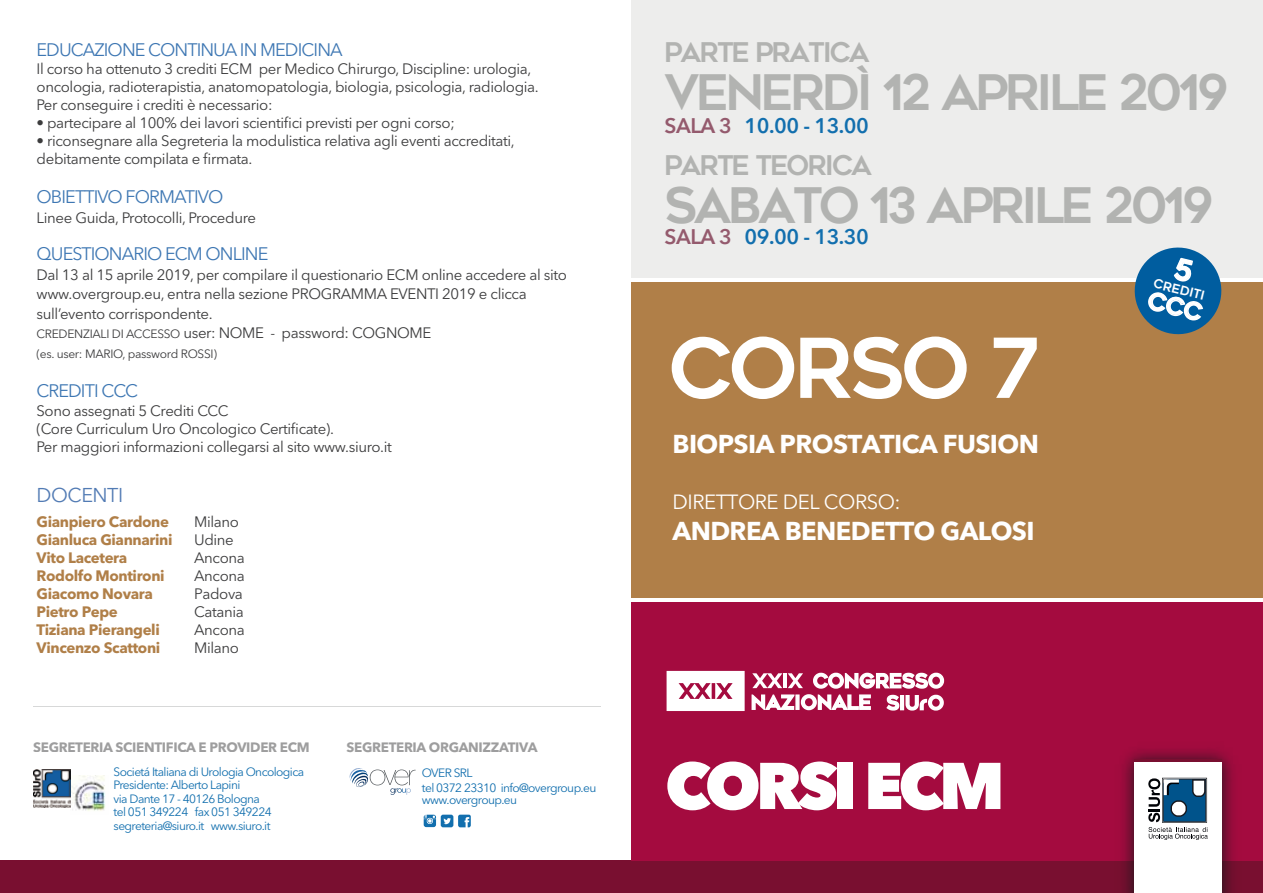
<style>
.page{position:relative;width:1263px;height:893px;background:#fff}
.page>*{position:absolute;margin:0;border:0;box-sizing:border-box;transform-origin:0 0}
.t1{font:82.2px "Geometos";letter-spacing:-.05em;color:#fff}
.t2{font:800 65.25px "Avenir Next LT Pro";letter-spacing:-.075em;color:#fff}
.t3{font:48.75px "Geometos";letter-spacing:-.075em;color:#b2b3b1}
.t4{font:27px "Geometos";letter-spacing:-.075em;color:#b2b3b1}
.t5{font:700 25.65px "Avenir Next LT Pro";letter-spacing:-.025em;color:#fff}
.t6{font:600 21px "Avenir Next LT Pro";letter-spacing:-.025em;color:#126fae}
.t7{font:20.4px "Avenir Next LT Pro";letter-spacing:-.025em;color:#fff}
.t8{font:19.8px "Avenir Next LT Pro";letter-spacing:-.025em;color:#527bb4}
.t9{font:18px "Avenir Next LT Pro";letter-spacing:-.05em;color:#3e77b3}
.t10{font:15px/18px "Avenir Next LT Pro";letter-spacing:-.025em;color:#3c3c3d}
.t11{font:700 15px/18px "Avenir Next LT Pro";letter-spacing:-.025em;color:#b07f48}
.t12{font:700 13.5px "Avenir Next LT Pro";letter-spacing:-.025em;color:#3c3c3d}
.t13{font:12.45px "Geometos";color:#fff}
.t14{font:12px/13.5px "Avenir Next LT Pro";letter-spacing:-.05em;color:#126fae}
.t15{font:12px "Avenir Next LT Pro";letter-spacing:-.025em;color:#3c3c3d}
.s1{font-size:12px}
.s2{color:#945a6d}
</style>
<div class="page">
<hr style="left:33px;top:706px;width:567px;height:1px;background:#d7d8d8">
<div style="left:0;top:861px;width:631px;height:32px;background:#790f30"></div>
<img style="left:70px;top:776px;width:35px;height:35px">
<img style="left:33px;top:769px;width:37px;height:39px">
<svg style="left:349px;top:768px;width:67px;height:27px"></svg>
<svg style="left:424px;top:815px;width:47px;height:12px"></svg>
<div style="left:631px;top:282px;width:632px;height:316px;background:#b07f48"></div>
<div style="left:631px;top:602px;width:632px;height:291px;background:#a40b3f"></div>
<div style="left:631px;top:861px;width:632px;height:32px;background:#790f30"></div>
<svg style="left:666px;top:671px;width:79px;height:40px"></svg>
<svg style="left:751px;top:672px;width:194px;height:39px"></svg>
<img style="left:1122px;top:749px;width:111px;height:144px">
<div style="left:1134px;top:761px;width:87px;height:132px;background:#fff"></div>
<hr style="left:1134px;top:759px;width:87px;height:3px;background:#790f30">
<svg style="left:1148px;top:778px;width:60px;height:62px"></svg>
<div style="left:631px;top:0;width:632px;height:278px;background:#ededec"></div>
<svg style="left:1134px;top:247px;width:88px;height:88px"></svg>
<p class="t9" style="left:37px;top:39px;width:308px">EDUCAZIONE CONTINUA IN MEDICINA</p>
<p class="t10" style="left:37px;top:60px;width:504px">Il corso ha ottenuto 3 crediti ECM per Medico Chirurgo, Discipline: urologia, oncologia, radioterapistia, anatomopatologia, biologia, psicologia, radiologia.<br>Per conseguire i crediti è necessario:</p>
<p class="t10" style="left:37px;top:114px;width:420px">• partecipare al 100% dei lavori scientifici previsti per ogni corso;</p>
<p class="t10" style="left:37px;top:132px;width:480px">• riconsegnare alla Segreteria la modulistica relativa agli eventi accreditati, debitamente compilata e firmata.</p>
<p class="t9" style="left:37px;top:186px;width:188px">OBIETTIVO FORMATIVO</p>
<p class="t10" style="left:37px;top:209px;width:221px">Linee Guida, Protocolli, Procedure</p>
<p class="t9" style="left:37px;top:243px;width:233px">QUESTIONARIO ECM ONLINE</p>
<p class="t10" style="left:37px;top:265px;width:532px;line-height:19.5px">Dal 13 al 15 aprile 2019, per compilare il questionario ECM online accedere al sito www.overgroup.eu, entra nella sezione PROGRAMMA EVENTI 2019 e clicca sull’evento corrispondente.<br><span class="s1">CREDENZIALI DI ACCESSO</span> user: NOME - password: COGNOME</p>
<p class="t15" style="left:37px;top:347px;width:182px">(es. user: MARIO, password ROSSI)</p>
<p class="t9" style="left:37px;top:380px;width:103px">CREDITI CCC</p>
<p class="t10" style="left:37px;top:402px;width:357px">Sono assegnati 5 Crediti CCC<br>(Core Curriculum Uro Oncologico Certificate).<br>Per maggiori informazioni collegarsi al sito www.siuro.it</p>
<h3 class="t8" style="left:37px;top:483px;width:88px">DOCENTI</h3>
<p class="t11" style="left:37px;top:513px;width:137px">Gianpiero Cardone<br>Gianluca Giannarini<br>Vito Lacetera<br>Rodolfo Montironi<br>Giacomo Novara<br>Pietro Pepe<br>Tiziana Pierangeli<br>Vincenzo Scattoni</p>
<p class="t10" style="left:194px;top:513px;width:52px">Milano<br>Udine<br>Ancona<br>Ancona<br>Padova<br>Catania<br>Ancona<br>Milano</p>
<p class="t12" style="left:33px;top:739px;width:278px">SEGRETERIA SCIENTIFICA E PROVIDER ECM</p>
<p class="t12" style="left:347px;top:739px;width:192px">SEGRETERIA ORGANIZZATIVA</p>
<p class="t14" style="left:422px;top:765px;width:176px;line-height:15px">OVER SRL<br>tel 0372 23310 info@overgroup.eu</p>
<p class="t14" style="left:422px;top:793px;width:97px">www.overgroup.eu</p>
<p class="t14" style="left:114px;top:765px;width:192px">Societá Italiana di Urologia Oncologica<br>Presidente: Alberto Lapini<br>via Dante 17 - 40126 Bologna<br>tel 051 349224 fax 051 349224 segreteria@siuro.it www.siuro.it</p>
<h3 class="t4" style="left:664px;top:37px;width:207px">PARTE PRATICA</h3>
<h3 class="t3" style="left:664px;top:65px;width:566px">VENERDì 12 APRILE 2019</h3>
<h3 class="t6" style="left:664px;top:112px;width:206px"><span class="s2">SALA 3</span> 10.00 - 13.00</h3>
<h3 class="t4" style="left:664px;top:150px;width:209px">PARTE TEORICA</h3>
<h3 class="t3" style="left:664px;top:178px;width:551px">SABATO 13 APRILE 2019</h3>
<h3 class="t6" style="left:664px;top:224px;width:206px"><span class="s2">SALA 3</span> 09.00 - 13.30</h3>
<h1 class="t1" style="left:668px;top:322px;width:373px">CORSO 7</h1>
<h3 class="t5" style="left:673px;top:429px;width:368px">BIOPSIA PROSTATICA FUSION</h3>
<h3 class="t7" style="left:673px;top:490px;width:230px">DIRETTORE DEL CORSO:</h3>
<h3 class="t5" style="left:673px;top:515px;width:363px">ANDREA BENEDETTO GALOSI</h3>
<h2 class="t2" style="left:665px;top:746px;width:341px">CORSI ECM</h2>
<p class="t13" style="left:1155px;top:276px;width:54px;rotate:14deg">CREDITI</p>
</div>
